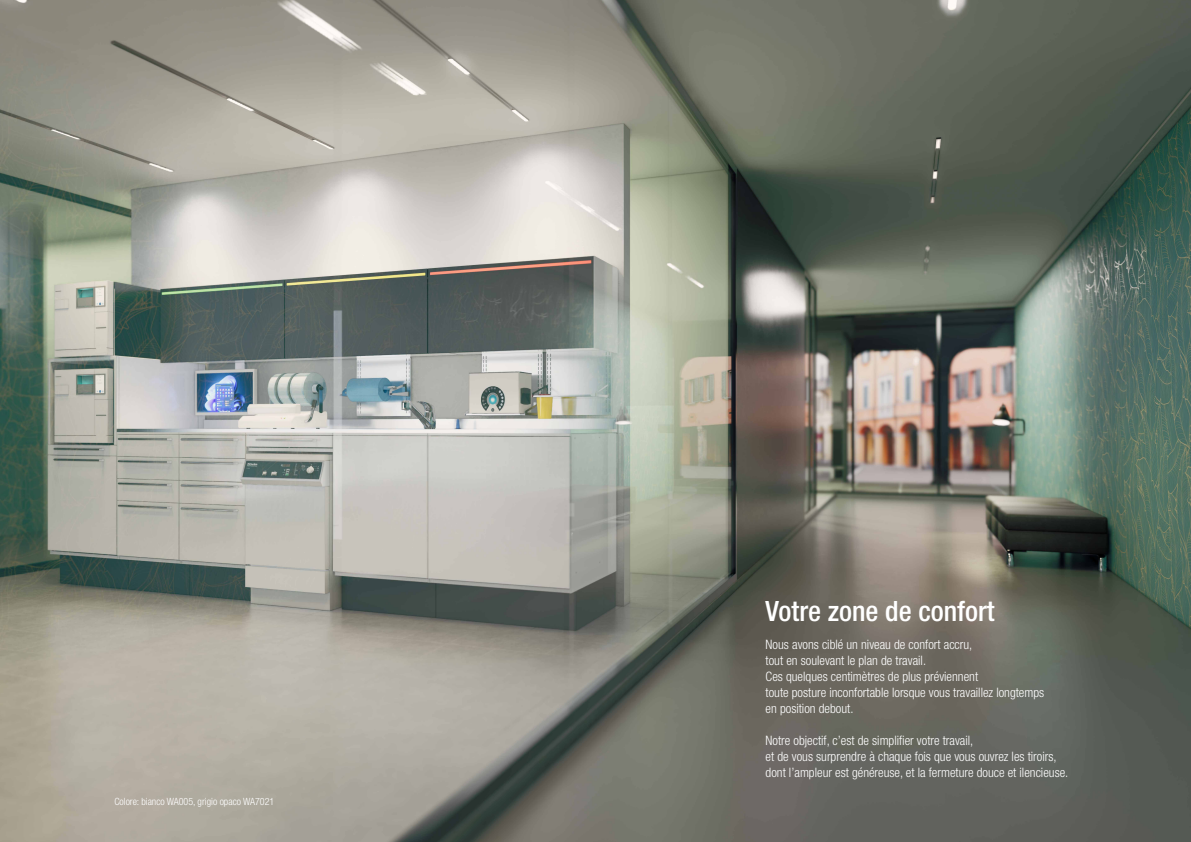
<style>
.page{position:relative;width:1191px;height:842px;background:#fff}
.page>*{position:absolute;margin:0;border:0;box-sizing:border-box;transform-origin:0 0}
.t1{font:500 condensed 28px "Helvetica Neue LT Pro";color:#fff}
.t2{font:300 condensed 13px/16px "Helvetica Neue LT Pro";color:#fff}
.t3{font:300 condensed 10px "Helvetica Neue LT Pro";color:#fff}
</style>
<div class="page">
<img style="left:0;top:0;width:1191px;height:842px">
<p class="t3" style="left:114px;top:796px;width:161px">Colore: bianco WA005, grigio opaco WA7021</p>
<h1 class="t1" style="left:765px;top:594px;width:230px">Votre zone de confort</h1>
<p class="t2" style="left:765px;top:636px;width:280px">Nous avons ciblé un niveau de confort accru,<br>tout en soulevant le plan de travail.<br>Ces quelques centimètres de plus préviennent<br>toute posture inconfortable lorsque vous travaillez longtemps en position debout.</p>
<p class="t2" style="left:765px;top:732px;width:304px">Notre objectif, c’est de simplifier votre travail,<br>et de vous surprendre à chaque fois que vous ouvrez les tiroirs, dont l’ampleur est généreuse, et la fermeture douce et ilencieuse.</p>
</div>
